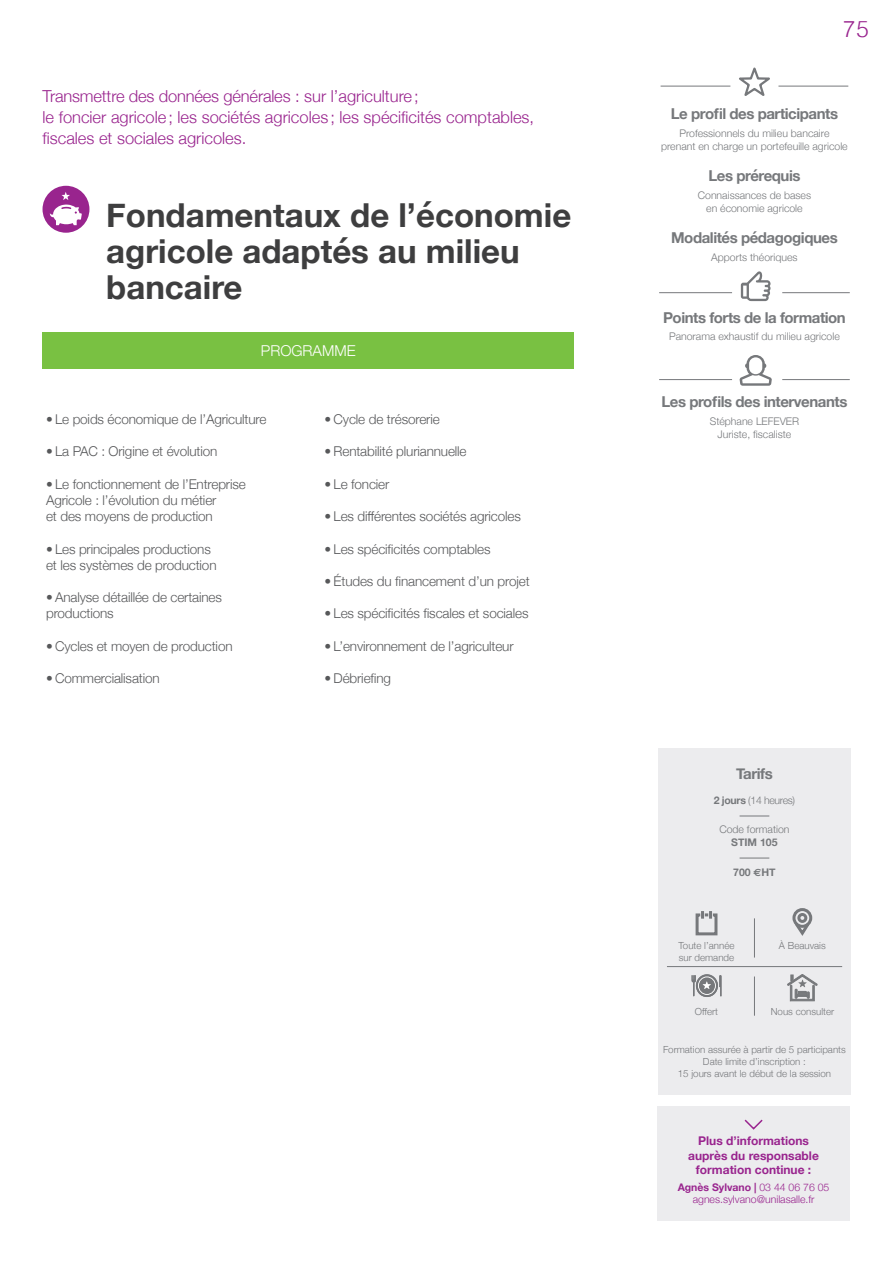
<style>
.page{position:relative;width:893px;height:1263px;background:#fff}
.page>*{position:absolute;margin:0;border:0;box-sizing:border-box;transform-origin:0 0}
.t1{font:700 33px/36px "Helvetica Neue";color:#3e3e3f}
.t2{font:300 22.5px "Helvetica";color:#99248e}
.t3{font:300 16.5px/21px "Helvetica Neue";color:#99248e}
.t4{font:700 15px "Helvetica Neue";letter-spacing:-.03em;color:#76787b}
.t5{font:300 15px "Helvetica Neue";color:#fff}
.t6{font:300 13.5px/16.2px "Helvetica Neue";letter-spacing:-.01em;color:#57585a}
.t7{font:700 12px/14.4px "Helvetica Neue";color:#99248e;text-align:center}
.t8{font:300 10.5px/13.5px "Helvetica Neue";color:#76787b;text-align:center}
.t9{font:300 10.5px/12.6px "Helvetica Neue";color:#99248e;text-align:center}
.t10{font:300 10.5px "Helvetica Neue";letter-spacing:-.03em;color:#76787b}
.t11{font:700 10.5px "Helvetica Neue";color:#76787b}
.t12{font:300 9.75px/11.7px "Helvetica Neue";color:#76787b;text-align:center}
.s1{font-weight:700}
.s2{font-family:"Euro Sans"}
</style>
<div class="page">
<div style="left:43px;top:332px;width:531px;height:37px;background:#79c142"></div>
<hr style="left:659px;top:292px;width:73px;height:1px;background:#76787b">
<hr style="left:782px;top:292px;width:68px;height:1px;background:#76787b">
<svg style="left:741px;top:271px;width:29px;height:30px"></svg>
<hr style="left:659px;top:379px;width:73px;height:1px;background:#76787b">
<hr style="left:782px;top:379px;width:68px;height:1px;background:#76787b">
<svg style="left:739px;top:355px;width:33px;height:31px"></svg>
<hr style="left:661px;top:86px;width:69px;height:1px;background:#76787b">
<hr style="left:778px;top:86px;width:70px;height:1px;background:#76787b">
<svg style="left:739px;top:67px;width:31px;height:29px"></svg>
<div style="left:658px;top:748px;width:192px;height:347px;background:#ececee"></div>
<svg style="left:740px;top:816px;width:29px;height:1px"></svg>
<svg style="left:740px;top:858px;width:29px;height:1px"></svg>
<hr style="left:754px;top:976px;width:1px;height:40px;background:#76787b">
<hr style="left:667px;top:966px;width:175px;height:1px;background:#76787b">
<hr style="left:754px;top:918px;width:1px;height:39px;background:#76787b">
<svg style="left:787px;top:974px;width:31px;height:27px"></svg>
<svg style="left:692px;top:974px;width:29px;height:23px"></svg>
<svg style="left:695px;top:911px;width:23px;height:25px"></svg>
<div style="left:792px;top:908px;width:20px;height:20px;border:3px solid #76787b;border-radius:50%"></div>
<div style="left:797px;top:913px;width:10px;height:10px;border:3px solid #76787b;border-radius:50%"></div>
<svg style="left:792px;top:919px;width:20px;height:17px"></svg>
<div style="left:43px;top:186px;width:46px;height:47px;background:#99248e;border-radius:50%"></div>
<svg style="left:50px;top:192px;width:32px;height:33px"></svg>
<div style="left:657px;top:1106px;width:193px;height:114px;background:#ececee"></div>
<svg style="left:744px;top:1119px;width:19px;height:11px"></svg>
<p class="t3" style="left:43px;top:84px;width:493px">Transmettre des données générales : sur l’agriculture;<br>le foncier agricole; les sociétés agricoles ; les spécificités comptables, fiscales et sociales agricoles.</p>
<h1 class="t1" style="left:106px;top:198px;width:466px">Fondamentaux de l’économie agricole adaptés au milieu bancaire</h1>
<p class="t5" style="left:261px;top:339px;width:96px">PROGRAMME</p>
<p class="t6" style="left:46px;top:410px;width:222px">• Le poids économique de l’Agriculture</p>
<p class="t6" style="left:46px;top:442px;width:173px">• La PAC : Origine et évolution</p>
<p class="t6" style="left:46px;top:475px;width:201px">• Le fonctionnement de l’Entreprise<br>Agricole : l’évolution du métier<br>et des moyens de production</p>
<p class="t6" style="left:46px;top:540px;width:172px">• Les principales productions et les systèmes de production</p>
<p class="t6" style="left:46px;top:588px;width:177px">• Analyse détaillée de certaines productions</p>
<p class="t6" style="left:46px;top:637px;width:188px">• Cycles et moyen de production</p>
<p class="t6" style="left:46px;top:669px;width:115px">• Commercialisation</p>
<p class="t6" style="left:325px;top:410px;width:117px">• Cycle de trésorerie</p>
<p class="t6" style="left:325px;top:442px;width:144px">• Rentabilité pluriannuelle</p>
<p class="t6" style="left:325px;top:475px;width:66px">• Le foncier</p>
<p class="t6" style="left:325px;top:507px;width:198px">• Les différentes sociétés agricoles</p>
<p class="t6" style="left:325px;top:540px;width:167px">• Les spécificités comptables</p>
<p class="t6" style="left:325px;top:572px;width:207px">• Études du financement d’un projet</p>
<p class="t6" style="left:325px;top:604px;width:205px">• Les spécificités fiscales et sociales</p>
<p class="t6" style="left:325px;top:637px;width:191px">• L’environnement de l’agriculteur</p>
<p class="t6" style="left:325px;top:669px;width:68px">• Débriefing</p>
<h2 class="t2" style="left:843px;top:10px;width:27px">75</h2>
<p class="t4" style="left:671px;top:102px;width:169px">Le profil des participants</p>
<p class="t8" style="left:661px;top:126px;width:188px">Professionnels du milieu bancaire prenant en charge un portefeuille agricole</p>
<p class="t4" style="left:708px;top:164px;width:94px">Les prérequis</p>
<p class="t8" style="left:698px;top:188px;width:115px">Connaissances de bases en économie agricole</p>
<p class="t4" style="left:671px;top:226px;width:168px">Modalités pédagogiques</p>
<p class="t8" style="left:711px;top:250px;width:88px">Apports théoriques</p>
<p class="t4" style="left:663px;top:305px;width:184px">Points forts de la formation</p>
<p class="t8" style="left:669px;top:329px;width:172px">Panorama exhaustif du milieu agricole</p>
<p class="t4" style="left:661px;top:390px;width:187px">Les profils des intervenants</p>
<p class="t8" style="left:710px;top:413px;width:91px">Stéphane LEFEVER<br>Juriste, fiscaliste</p>
<p class="t4" style="left:736px;top:762px;width:38px">Tarifs</p>
<p class="t10" style="left:714px;top:791px;width:83px"><span class="s1">2 jours</span> (14 heures)</p>
<p class="t8" style="left:719px;top:822px;width:72px">Code formation</p>
<p class="t11" style="left:731px;top:834px;width:48px">STIM 105</p>
<p class="t11" style="left:733px;top:864px;width:44px">700 <span class="s2">e</span>HT</p>
<p class="t12" style="left:679px;top:939px;width:57px;text-align:left">Toute l’année sur demande</p>
<p class="t12" style="left:779px;top:939px;width:48px">À Beauvais</p>
<p class="t12" style="left:695px;top:1004px;width:25px">Offert</p>
<p class="t12" style="left:771px;top:1004px;width:65px">Nous consulter</p>
<p class="t12" style="left:663px;top:1043px;width:184px">Formation assurée à partir de 5 participants<br>Date limite d’inscription :<br>15 jours avant le début de la session</p>
<p class="t7" style="left:688px;top:1134px;width:132px">Plus d’informations auprès du responsable formation continue :</p>
<p class="t9" style="left:678px;top:1180px;width:153px"><span class="s1">Agnès Sylvano |</span> 03 44 06 76 05 agnes.sylvano@unilasalle.fr</p>
</div>
